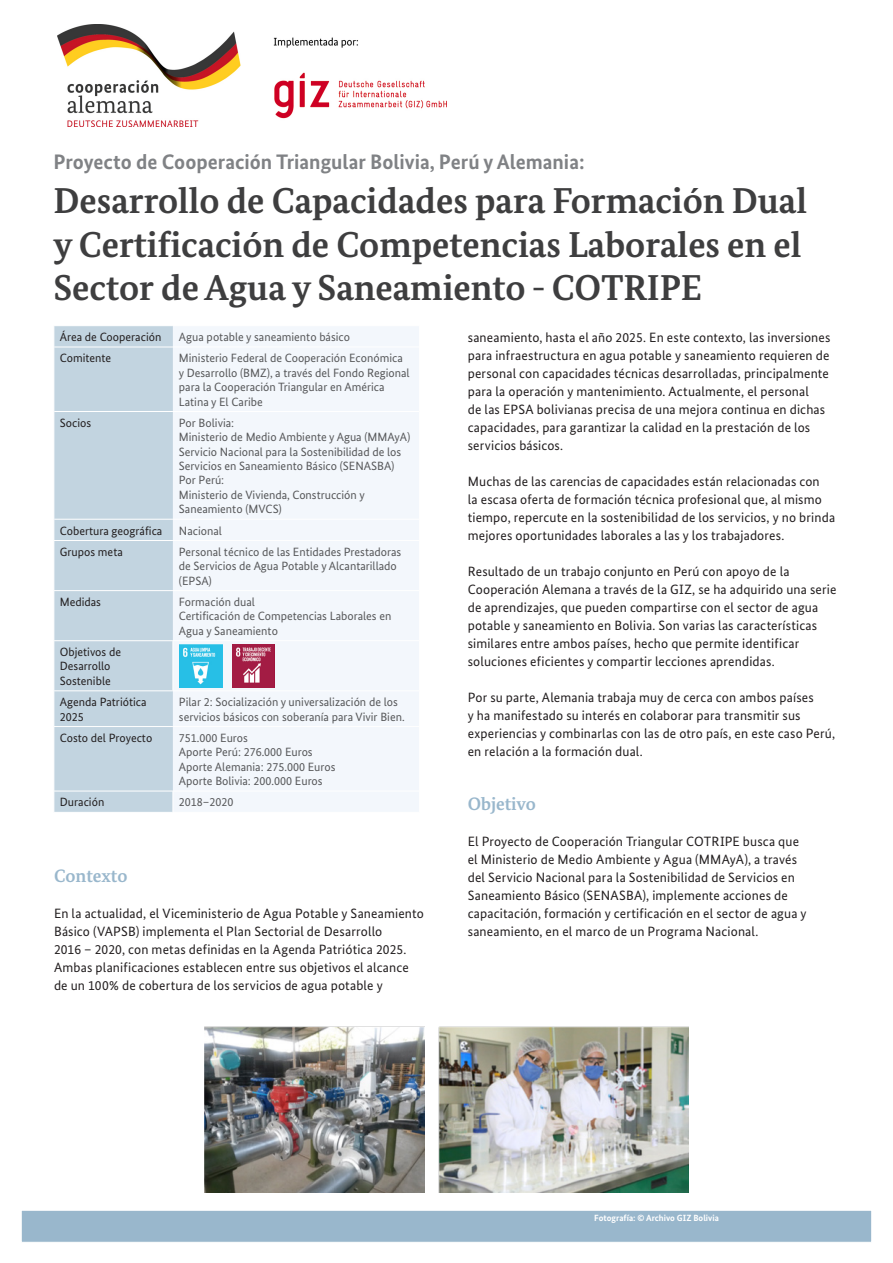
<style>
.page{position:relative;width:893px;height:1263px;background:#fff}
.page>*{position:absolute;margin:0;border:0;box-sizing:border-box;transform-origin:0 0}
.Headline{font:700 36px/43.5px "Bundes Serif";color:#3e3e3f}
.Subheadline{font:700 21px "Bundes Sans";color:#808285}
.Überschrift1{font:700 18px "Bundes Serif";color:#99b7cc}
.Paragraph{font:13.5px/18px "Bundes Sans";letter-spacing:.01em;color:#231f20}
.Project_information{font:12px/14.4px "Bundes Sans";color:#57585a}
.Project_information-2{font:12px/14.4px "Bundes Sans";color:#231f20}
.Photo_credits{font:700 9px "Bundes Sans";color:#fff}
</style>
<div class="page">
<div style="left:54px;top:326px;width:119px;height:486px;background:#c2d4e0"></div>
<div style="left:173px;top:327px;width:246px;height:485px;background:#f3f7fc"></div>
<hr style="left:54px;top:347px;width:119px;height:1px;background:#fff">
<hr style="left:173px;top:347px;width:246px;height:1px;background:#fff">
<hr style="left:54px;top:411px;width:119px;height:1px;background:#fff">
<hr style="left:173px;top:411px;width:246px;height:1px;background:#fff">
<hr style="left:54px;top:519px;width:119px;height:1px;background:#fff">
<hr style="left:173px;top:519px;width:246px;height:1px;background:#fff">
<hr style="left:53px;top:540px;width:120px;height:1px;background:#fff">
<hr style="left:173px;top:540px;width:247px;height:1px;background:#fff">
<hr style="left:53px;top:590px;width:120px;height:1px;background:#fff">
<hr style="left:173px;top:590px;width:247px;height:1px;background:#fff">
<hr style="left:53px;top:640px;width:120px;height:1px;background:#fff">
<hr style="left:173px;top:640px;width:247px;height:1px;background:#fff">
<hr style="left:173px;top:641px;width:1px;height:49px;background:#fff">
<hr style="left:53px;top:690px;width:120px;height:1px;background:#fff">
<hr style="left:173px;top:690px;width:247px;height:1px;background:#fff">
<hr style="left:53px;top:726px;width:120px;height:1px;background:#fff">
<hr style="left:173px;top:726px;width:247px;height:1px;background:#fff">
<hr style="left:54px;top:791px;width:119px;height:1px;background:#fff">
<svg style="left:54px;top:791px;width:1px;height:21px"></svg>
<hr style="left:173px;top:791px;width:247px;height:1px;background:#fff">
<svg style="left:173px;top:792px;width:1px;height:20px"></svg>
<div style="left:21px;top:1210px;width:851px;height:33px;background:#99b7cc;border:1px solid #fff"></div>
<img style="left:180px;top:645px;width:42px;height:42px">
<img style="left:232px;top:645px;width:43px;height:42px">
<img style="left:57px;top:25px;width:389px;height:101px">
<img style="left:204px;top:1026px;width:221px;height:167px">
<img style="left:438px;top:1026px;width:250px;height:167px">
<p class="Subheadline" style="left:53px;top:149px;width:533px">Proyecto de Cooperación Triangular Bolivia, Perú y Alemania:</p>
<p class="Headline" style="left:53px;top:179px;width:755px">Desarrollo de Capacidades para Formación Dual y Certificación de Competencias Laborales en el<br>Sector de Agua y Saneamiento - COTRIPE</p>
<p class="Project_information-2" style="left:60px;top:330px;width:103px">Área de Cooperación</p>
<p class="Project_information" style="left:179px;top:330px;width:173px">Agua potable y saneamiento básico</p>
<p class="Project_information-2" style="left:60px;top:351px;width:53px">Comitente</p>
<p class="Project_information" style="left:179px;top:351px;width:232px">Ministerio Federal de Cooperación Económica y Desarrollo (BMZ), a través del Fondo Regional para la Cooperación Triangular en América Latina y El Caribe</p>
<p class="Project_information-2" style="left:60px;top:415px;width:33px">Socios</p>
<p class="Project_information" style="left:179px;top:415px;width:57px">Por Bolivia:</p>
<p class="Project_information" style="left:179px;top:430px;width:233px">Ministerio de Medio Ambiente y Agua (MMAyA)</p>
<p class="Project_information" style="left:179px;top:444px;width:224px">Servicio Nacional para la Sostenibilidad de los<br>Servicios en Saneamiento Básico (SENASBA)</p>
<p class="Project_information" style="left:179px;top:473px;width:47px">Por Perú:</p>
<p class="Project_information" style="left:179px;top:487px;width:187px">Ministerio de Vivienda, Construcción y<br>Saneamiento (MVCS)</p>
<p class="Project_information-2" style="left:60px;top:523px;width:104px">Cobertura geográfica</p>
<p class="Project_information" style="left:179px;top:523px;width:45px">Nacional</p>
<p class="Project_information-2" style="left:60px;top:544px;width:64px">Grupos meta</p>
<p class="Project_information" style="left:179px;top:544px;width:224px">Personal técnico de las Entidades Prestadoras de Servicios de Agua Potable y Alcantarillado (EPSA)</p>
<p class="Project_information-2" style="left:60px;top:594px;width:43px">Medidas</p>
<p class="Project_information" style="left:179px;top:594px;width:78px">Formación dual</p>
<p class="Project_information" style="left:179px;top:609px;width:214px">Certificación de Competencias Laborales en<br>Agua y Saneamiento</p>
<p class="Project_information-2" style="left:60px;top:645px;width:63px">Objetivos de<br>Desarrollo</p>
<p class="Project_information-2" style="left:60px;top:673px;width:52px">Sostenible</p>
<p class="Project_information-2" style="left:60px;top:695px;width:88px">Agenda Patriótica<br>2025</p>
<p class="Project_information" style="left:179px;top:695px;width:227px">Pilar 2: Socialización y universalización de los servicios básicos con soberanía para Vivir Bien.</p>
<p class="Project_information-2" style="left:60px;top:730px;width:94px">Costo del Proyecto</p>
<p class="Project_information" style="left:179px;top:730px;width:71px">751.000 Euros</p>
<p class="Project_information" style="left:179px;top:745px;width:135px">Aporte Perú: 276.000 Euros</p>
<p class="Project_information" style="left:179px;top:759px;width:158px">Aporte Alemania: 275.000 Euros</p>
<p class="Project_information" style="left:179px;top:774px;width:145px">Aporte Bolivia: 200.000 Euros</p>
<p class="Project_information-2" style="left:60px;top:795px;width:46px">Duración</p>
<p class="Project_information" style="left:179px;top:795px;width:56px">2018–2020</p>
<p class="Paragraph" style="left:468px;top:328px;width:364px">saneamiento, hasta el año 2025. En este contexto, las inversiones para infraestructura en agua potable y saneamiento requieren de personal con capacidades técnicas desarrolladas, principalmente para la operación y mantenimiento. Actualmente, el personal<br>de las EPSA bolivianas precisa de una mejora continua en dichas capacidades, para garantizar la calidad en la prestación de los servicios básicos.</p>
<p class="Paragraph" style="left:468px;top:472px;width:369px">Muchas de las carencias de capacidades están relacionadas con<br>la escasa oferta de formación técnica profesional que, al mismo tiempo, repercute en la sostenibilidad de los servicios, y no brinda mejores oportunidades laborales a las y los trabajadores.</p>
<p class="Paragraph" style="left:468px;top:562px;width:370px">Resultado de un trabajo conjunto en Perú con apoyo de la Cooperación Alemana a través de la GIZ, se ha adquirido una serie de aprendizajes, que pueden compartirse con el sector de agua potable y saneamiento en Bolivia. Son varias las características similares entre ambos países, hecho que permite identificar soluciones eficientes y compartir lecciones aprendidas.</p>
<p class="Paragraph" style="left:468px;top:688px;width:369px">Por su parte, Alemania trabaja muy de cerca con ambos países<br>y ha manifestado su interés en colaborar para transmitir sus experiencias y combinarlas con las de otro país, en este caso Perú, en relación a la formación dual.</p>
<p class="Überschrift1" style="left:468px;top:793px;width:70px">Objetivo</p>
<p class="Paragraph" style="left:468px;top:832px;width:340px">El Proyecto de Cooperación Triangular COTRIPE busca que el Ministerio de Medio Ambiente y Agua (MMAyA), a través del Servicio Nacional para la Sostenibilidad de Servicios en Saneamiento Básico (SENASBA), implemente acciones de capacitación, formación y certificación en el sector de agua y saneamiento, en el marco de un Programa Nacional.</p>
<p class="Überschrift1" style="left:54px;top:865px;width:75px">Contexto</p>
<p class="Paragraph" style="left:54px;top:904px;width:371px">En la actualidad, el Viceministerio de Agua Potable y Saneamiento Básico (VAPSB) implementa el Plan Sectorial de Desarrollo<br>2016 – 2020, con metas definidas en la Agenda Patriótica 2025.<br>Ambas planificaciones establecen entre sus objetivos el alcance de un 100% de cobertura de los servicios de agua potable y</p>
<p class="Photo_credits" style="left:594px;top:1212px;width:126px">Fotografía: © Archivo GIZ Bolivia</p>
</div>
